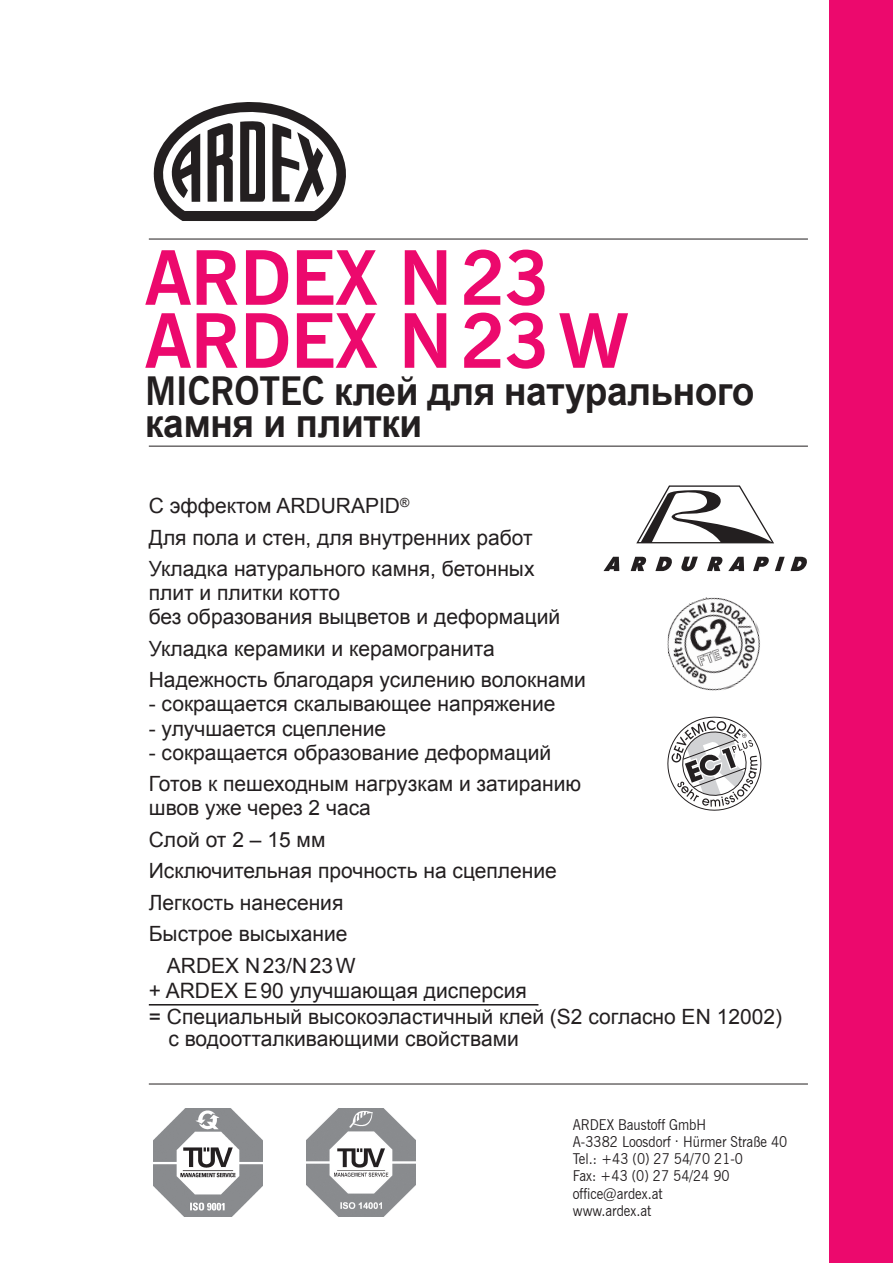
<style>
.page{position:relative;width:893px;height:1263px;background:#fff}
.page>*{position:absolute;margin:0;border:0;box-sizing:border-box;transform-origin:0 0}
.Produktname{font:700 75px "News Gothic BT";letter-spacing:-.01em;color:#ec096d}
.Produktbezeichnung{font:700 39px "Arial";letter-spacing:-.01em;color:#231f20;scale:.95 1}
.Eigenschaften{font:21.15px "Arial";color:#231f20}
.Grundtext_ohne_Absta{font:21px "Arial";color:#231f20}
.Eigenschaften-2{font:21px "Arial";color:#231f20}
.t1{font:15px/17.2px "News Gothic BT";color:#231f20;scale:.9 1}
.s1{font-family:"News Gothic BT"}
</style>
<div class="page">
<hr style="left:149px;top:446px;width:659px;height:1px;background:#231f20">
<hr style="left:149px;top:1084px;width:659px;height:1px;background:#231f20">
<img style="left:153px;top:1108px;width:110px;height:108px">
<img style="left:306px;top:1108px;width:110px;height:108px">
<div style="left:829px;top:0;width:64px;height:1263px;background:#ec096d"></div>
<svg style="left:153px;top:102px;width:193px;height:119px"></svg>
<hr style="left:149px;top:239px;width:659px;height:1px;background:#231f20">
<hr style="left:149px;top:1004px;width:389px;height:1px;background:#231f20">
<svg style="left:707px;top:557px;width:37px;height:14px"></svg>
<svg style="left:753px;top:557px;width:16px;height:14px"></svg>
<svg style="left:775px;top:557px;width:32px;height:14px"></svg>
<svg style="left:631px;top:557px;width:15px;height:14px"></svg>
<svg style="left:681px;top:557px;width:17px;height:14px"></svg>
<svg style="left:603px;top:557px;width:16px;height:14px"></svg>
<svg style="left:655px;top:557px;width:17px;height:14px"></svg>
<svg style="left:636px;top:485px;width:138px;height:59px"></svg>
<img style="left:668px;top:597px;width:92px;height:94px">
<svg style="left:668px;top:717px;width:93px;height:93px"></svg>
<p class="Produktname" style="left:145px;top:233px;width:407px">ARDEX N23</p>
<p class="Produktname" style="left:145px;top:296px;width:485px">ARDEX N23W</p>
<p class="Produktbezeichnung" style="left:145px;top:366px;width:643px"><span class="s1">MICROTEC</span> клей для натурального</p>
<p class="Produktbezeichnung" style="left:145px;top:397px;width:293px">камня и плитки</p>
<p class="Grundtext_ohne_Absta" style="left:149px;top:492px;width:262px">С эффектом ARDURAPID<sup>®</sup></p>
<p class="Grundtext_ohne_Absta" style="left:149px;top:524px;width:385px">Для пола и стен, для внутренних работ</p>
<p class="Grundtext_ohne_Absta" style="left:149px;top:555px;width:387px">Укладка натурального камня, бетонных</p>
<p class="Grundtext_ohne_Absta" style="left:149px;top:579px;width:193px">плит и плитки котто</p>
<p class="Grundtext_ohne_Absta" style="left:149px;top:603px;width:413px">без образования выцветов и деформаций</p>
<p class="Grundtext_ohne_Absta" style="left:149px;top:635px;width:348px">Укладка керамики и керамогранита</p>
<p class="Grundtext_ohne_Absta" style="left:149px;top:666px;width:439px">Надежность благодаря усилению волокнами</p>
<p class="Grundtext_ohne_Absta" style="left:149px;top:690px;width:408px">- сокращается скалывающее напряжение</p>
<p class="Grundtext_ohne_Absta" style="left:149px;top:714px;width:239px">- улучшается сцепление</p>
<p class="Grundtext_ohne_Absta" style="left:149px;top:738px;width:404px">- сокращается образование деформаций</p>
<p class="Grundtext_ohne_Absta" style="left:149px;top:770px;width:434px">Готов к пешеходным нагрузкам и затиранию</p>
<p class="Grundtext_ohne_Absta" style="left:149px;top:794px;width:224px">швов уже через 2 часа</p>
<p class="Grundtext_ohne_Absta" style="left:149px;top:825px;width:178px">Слой от 2 – 15 мм</p>
<p class="Grundtext_ohne_Absta" style="left:149px;top:857px;width:410px">Исключительная прочность на сцепление</p>
<p class="Grundtext_ohne_Absta" style="left:149px;top:888px;width:196px">Легкость нанесения</p>
<p class="Grundtext_ohne_Absta" style="left:149px;top:920px;width:200px">Быстрое высыхание</p>
<p class="Eigenschaften-2" style="left:167px;top:951px;width:190px">ARDEX N23/N23W</p>
<p class="Eigenschaften" style="left:149px;top:977px;width:379px">+ ARDEX E90 улучшающая дисперсия</p>
<p class="Eigenschaften-2" style="left:149px;top:1002px;width:635px">= Специальный высокоэластичный клей (S2 согласно EN 12002)</p>
<p class="Eigenschaften-2" style="left:168px;top:1025px;width:352px">с водоотталкивающими свойствами</p>
<p class="t1" style="left:573px;top:1115px;width:240px">ARDEX Baustoff GmbH<br>A-3382 Loosdorf . Hürmer Straße 40<br>Tel.: +43 (0) 27 54/70 21-0<br>Fax: +43 (0) 27 54/24 90 office@ardex.at<br>www.ardex.at</p>
</div>
